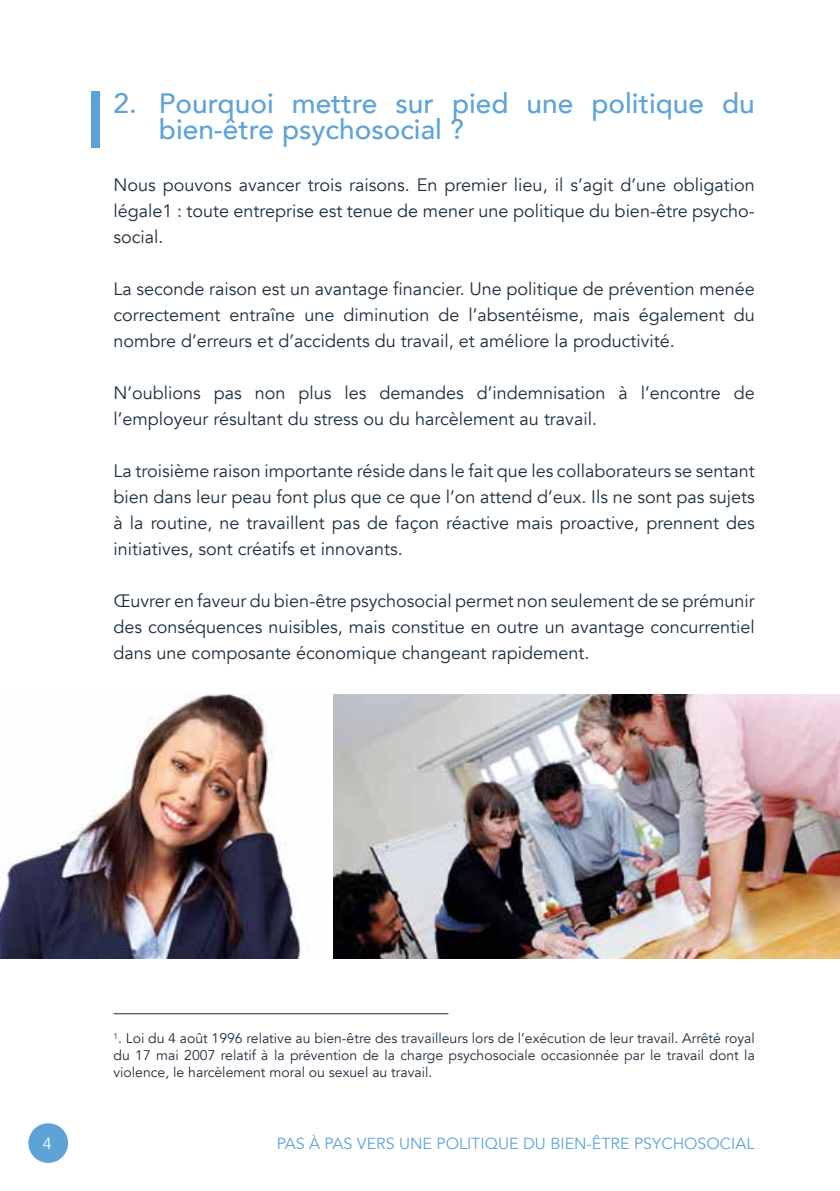
<style>
.page{position:relative;width:840px;height:1191px;background:#fff}
.page>*{position:absolute;margin:0;border:0;box-sizing:border-box;transform-origin:0 0}
.t1{font:500 28px/26px "Avenir";color:#5da3d8}
.t2{font:18px/26px "Avenir";color:#1e2f3e;text-align:justify}
.t3{font:16px "Avenir";color:#5da3d8}
.t4{font:16px "Avenir";color:#fff}
.t5{font:14px/16.8px "Avenir";color:#1e2f3e;text-align:justify}
</style>
<div class="page">
<div style="left:28px;top:1123px;width:40px;height:39px;background:#5da3d8;border-radius:50%"></div>
<div style="left:91px;top:91px;width:8px;height:56px;background:#5da3d8"></div>
<hr style="left:113px;top:1013px;width:335px;height:1px;background:#1e2f3e">
<img style="left:0;top:694px;width:301px;height:264px">
<img style="left:333px;top:694px;width:506px;height:264px">
<h1 class="t1" style="left:159px;top:89px;width:597px;text-indent:-45px">2. Pourquoi mettre sur pied une politique du bien-être psychosocial ?</h1>
<p class="t2" style="left:113px;top:172px;width:642px">Nous pouvons avancer trois raisons. En premier lieu, il s’agit d’une obligation légale1 : toute entreprise est tenue de mener une politique du bien-être psycho&shy;social.</p>
<p class="t2" style="left:113px;top:276px;width:642px">La seconde raison est un avantage financier. Une politique de prévention menée correctement entraîne une diminution de l’absentéisme, mais également du nombre d’erreurs et d’accidents du travail, et améliore la productivité.</p>
<p class="t2" style="left:113px;top:380px;width:642px">N’oublions pas non plus les demandes d’indemnisation à l’encontre de l’employeur résultant du stress ou du harcèlement au travail.</p>
<p class="t2" style="left:113px;top:458px;width:642px">La troisième raison importante réside dans le fait que les collaborateurs se sentant bien dans leur peau font plus que ce que l’on attend d’eux. Ils ne sont pas sujets à la routine, ne travaillent pas de façon réactive mais proactive, prennent des initiatives, sont créatifs et innovants.</p>
<p class="t2" style="left:113px;top:588px;width:642px">Œuvrer en faveur du bien-être psychosocial permet non seulement de se prémunir des conséquences nuisibles, mais constitue en outre un avantage concurrentiel dans une composante économique changeant rapidement.</p>
<p class="t5" style="left:113px;top:1030px;width:642px"><sup>1</sup>. Loi du 4 août 1996 relative au bien-être des travailleurs lors de l’exécution de leur travail. Arrêté royal du 17 mai 2007 relatif à la prévention de la charge psychosociale occasionnée par le travail dont la violence, le harcèlement moral ou sexuel au travail.</p>
<p class="t4" style="left:43px;top:1134px;width:10px">4</p>
<p class="t3" style="left:277px;top:1133px;width:479px">PAS À PAS VERS UNE POLITIQUE DU BIEN-ÊTRE PSYCHOSOCIAL</p>
</div>
